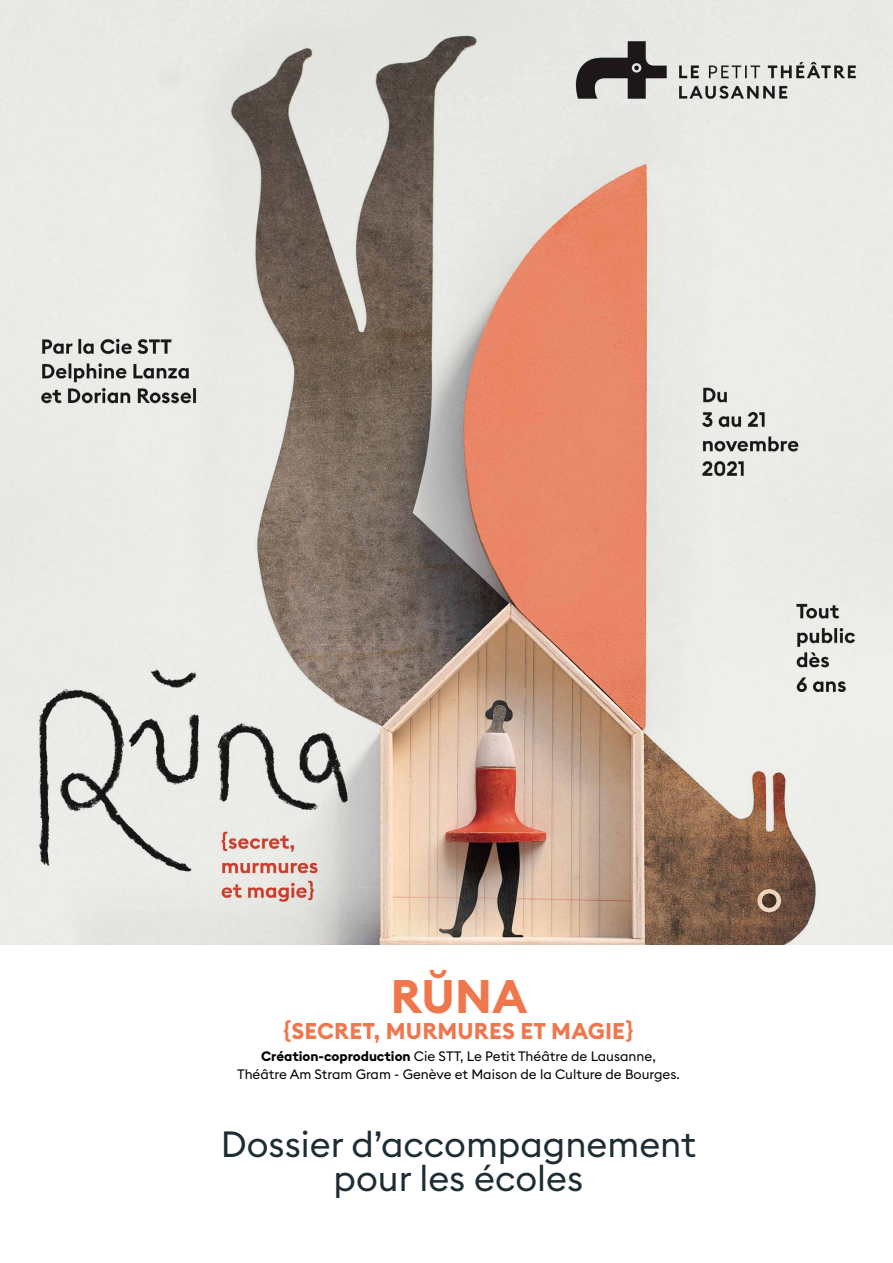
<style>
.page{position:relative;width:893px;height:1263px;background:#fff}
.page>*{position:absolute;margin:0;border:0;box-sizing:border-box;transform-origin:0 0}
.t1{font:700 46.5px "Euclid Square";color:#ef774e}
.t2{font:36px/34.5px "Euclid Square";color:#1e2d34;text-align:center}
.t3{font:700 22.5px "Euclid Square";letter-spacing:.01em;color:#ef774e}
.t4{font:13.5px/18px "Euclid Square";color:#000;text-align:center}
.s1{font-weight:700}
</style>
<div class="page">
<img style="left:0;top:0;width:893px;height:945px">
<h1 class="t1" style="left:391px;top:967px;width:138px">RŬNA</h1>
<h3 class="t3" style="left:284px;top:1016px;width:351px">{SECRET, MURMURES ET MAGIE}</h3>
<p class="t4" style="left:237px;top:1047px;width:444px"><span class="s1">Création-coproduction</span> Cie STT, Le Petit Théâtre de Lausanne,<br>Théâtre Am Stram Gram - Genève et Maison de la Culture de Bourges.</p>
<h2 class="t2" style="left:221px;top:1126px;width:477px">Dossier d’accompagnement pour les écoles</h2>
</div>
